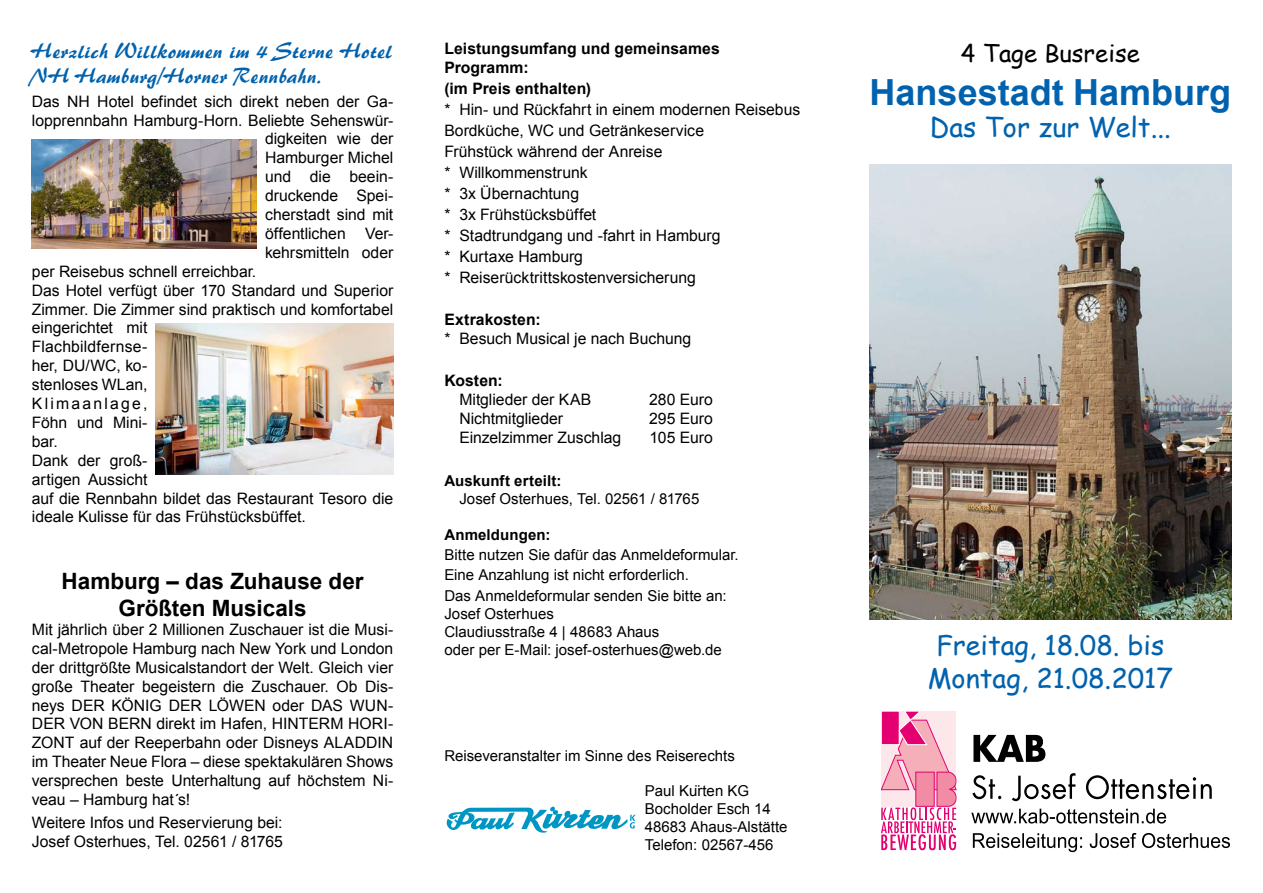
<style>
.page{position:relative;width:1263px;height:893px;background:#fff}
.page>*{position:absolute;margin:0;border:0;box-sizing:border-box;transform-origin:0 0}
.t1{font:700 36px "Arial";color:#0062ae}
.t2{font:27px/33px "Comic Sans MS";color:#0062ae;text-align:center}
.t3{font:24px "Comic Sans MS";color:#000}
.t4{font:700 22.5px/27px "Arial";color:#000;text-align:center}
.t5{font:21px/25.2px "Brush 445 BT";letter-spacing:.005em;color:#0062ae}
.t6{font:15.75px/18.9px "Arial";color:#000}
.t7{font:700 15.75px/18.9px "Arial";letter-spacing:.005em;color:#000}
.t8{font:15.75px "Arial";letter-spacing:.14em;color:#000}
.t9{font:15px/18px "Arial";color:#000}
.t10{font:700 15px "Arial";letter-spacing:.005em;color:#000}
</style>
<div class="page">
<svg style="left:447px;top:807px;width:188px;height:26px"></svg>
<img style="left:870px;top:164px;width:361px;height:455px">
<svg style="left:882px;top:712px;width:73px;height:137px;background:#f49dbe"></svg>
<div style="left:879px;top:709px;width:79px;height:143px;border:2px solid #fff"></div>
<svg style="left:973px;top:735px;width:72px;height:27px"></svg>
<svg style="left:972px;top:773px;width:240px;height:28px"></svg>
<svg style="left:971px;top:809px;width:195px;height:14px"></svg>
<svg style="left:973px;top:833px;width:257px;height:19px"></svg>
<img style="left:32px;top:139px;width:225px;height:109px">
<img style="left:156px;top:324px;width:237px;height:150px">
<h3 class="t5" style="left:32px;top:39px;width:363px">Herzlich Willkommen im 4 Sterne Hotel<br>NH Hamburg/Horner Rennbahn.</h3>
<p class="t6" style="left:32px;top:92px;width:363px">Das NH Hotel befindet sich direkt neben der Ga-</p>
<p class="t6" style="left:32px;top:111px;width:363px">lopprennbahn Hamburg-Horn. Beliebte Sehenswür-</p>
<p class="t6" style="left:265px;top:130px;width:130px">digkeiten wie der</p>
<p class="t6" style="left:265px;top:148px;width:130px">Hamburger Michel</p>
<p class="t6" style="left:265px;top:167px;width:130px">und die beein-</p>
<p class="t6" style="left:265px;top:186px;width:130px">druckende Spei-</p>
<p class="t6" style="left:265px;top:205px;width:130px">cherstadt sind mit</p>
<p class="t6" style="left:265px;top:224px;width:130px">öffentlichen Ver-</p>
<p class="t6" style="left:265px;top:243px;width:130px">kehrsmitteln oder</p>
<p class="t6" style="left:32px;top:262px;width:226px">per Reisebus schnell erreichbar.</p>
<p class="t6" style="left:32px;top:281px;width:363px">Das Hotel verfügt über 170 Standard und Superior</p>
<p class="t6" style="left:32px;top:300px;width:363px">Zimmer. Die Zimmer sind praktisch und komfortabel</p>
<p class="t6" style="left:32px;top:319px;width:117px">eingerichtet mit</p>
<p class="t6" style="left:32px;top:337px;width:117px">Flachbildfernse-</p>
<p class="t6" style="left:32px;top:356px;width:117px">her, DU/WC, ko-</p>
<p class="t6" style="left:32px;top:375px;width:117px">stenloses WLan,</p>
<p class="t8" style="left:32px;top:393px;width:117px">Klimaanlage,</p>
<p class="t6" style="left:32px;top:413px;width:117px">Föhn und Mini-</p>
<p class="t6" style="left:32px;top:432px;width:28px">bar.</p>
<p class="t6" style="left:32px;top:451px;width:117px">Dank der groß-</p>
<p class="t6" style="left:32px;top:470px;width:117px">artigen Aussicht</p>
<p class="t6" style="left:32px;top:489px;width:363px">auf die Rennbahn bildet das Restaurant Tesoro die</p>
<p class="t6" style="left:32px;top:508px;width:275px">ideale Kulisse für das Frühstücksbüffet.</p>
<h3 class="t4" style="left:62px;top:568px;width:304px">Hamburg – das Zuhause der<br>Größten Musicals</h3>
<p class="t6" style="left:32px;top:620px;width:363px;text-align:justify">Mit jährlich über 2 Millionen Zuschauer ist die Musi&shy;cal-Metropole Hamburg nach New York und London der drittgrößte Musicalstandort der Welt. Gleich vier große Theater begeistern die Zuschauer. Ob Dis&shy;neys DER KÖNIG DER LÖWEN oder DAS WUN-DER VON BERN direkt im Hafen, HINTERM HORI-ZONT auf der Reeperbahn oder Disneys ALADDIN im Theater Neue Flora – diese spektakulären Shows versprechen beste Unterhaltung auf höchstem Ni&shy;veau – Hamburg hat´s!</p>
<p class="t6" style="left:32px;top:813px;width:253px">Weitere Infos und Reservierung bei:<br>Josef Osterhues, Tel. 02561 / 81765</p>
<p class="t7" style="left:444px;top:40px;width:277px">Leistungsumfang und gemeinsames<br>Programm:</p>
<p class="t7" style="left:444px;top:79px;width:148px">(im Preis enthalten)</p>
<p class="t6" style="left:444px;top:99px;width:357px;line-height:21px">* Hin- und Rückfahrt in einem modernen Reisebus<br>Bordküche, WC und Getränkeservice<br>Frühstück während der Anreise<br>* Willkommenstrunk<br>* 3x Übernachtung<br>* 3x Frühstücksbüffet<br>* Stadtrundgang und -fahrt in Hamburg<br>* Kurtaxe Hamburg<br>* Reiserücktrittskostenversicherung</p>
<p class="t7" style="left:444px;top:311px;width:98px">Extrakosten:</p>
<p class="t6" style="left:444px;top:329px;width:248px">* Besuch Musical je nach Buchung</p>
<p class="t7" style="left:444px;top:372px;width:60px">Kosten:</p>
<p class="t6" style="left:459px;top:390px;width:134px">Mitglieder der KAB</p>
<p class="t6" style="left:649px;top:390px;width:65px">280 Euro</p>
<p class="t6" style="left:459px;top:409px;width:105px">Nichtmitglieder</p>
<p class="t6" style="left:649px;top:409px;width:65px">295 Euro</p>
<p class="t6" style="left:459px;top:428px;width:163px">Einzelzimmer Zuschlag</p>
<p class="t6" style="left:650px;top:428px;width:65px">105 Euro</p>
<p class="t10" style="left:444px;top:471px;width:119px">Auskunft erteilt:</p>
<p class="t9" style="left:459px;top:490px;width:241px">Josef Osterhues, Tel. 02561 / 81765</p>
<p class="t10" style="left:444px;top:525px;width:108px">Anmeldungen:</p>
<p class="t9" style="left:444px;top:545px;width:296px;line-height:20.1px">Bitte nutzen Sie dafür das Anmeldeformular.<br>Eine Anzahlung ist nicht erforderlich.<br>Das Anmeldeformular senden Sie bitte an:</p>
<p class="t9" style="left:444px;top:604px;width:279px">Josef Osterhues<br>Claudiusstraße 4 | 48683 Ahaus<br>oder per E-Mail: josef-osterhues@web.de</p>
<p class="t9" style="left:444px;top:746px;width:292px">Reiseveranstalter im Sinne des Reiserechts</p>
<p class="t9" style="left:645px;top:782px;width:144px">Paul Kürten KG<br>Bocholder Esch 14<br>48683 Ahaus-Alstätte<br>Telefon: 02567-456</p>
<h3 class="t3" style="left:961px;top:35px;width:181px">4 Tage Busreise</h3>
<h1 class="t1" style="left:870px;top:69px;width:363px">Hansestadt Hamburg</h1>
<h2 class="t2" style="left:930px;top:110px;width:242px">Das Tor zur Welt...</h2>
<h2 class="t2" style="left:928px;top:628px;width:247px">Freitag, 18.08. bis<br>Montag, 21.08.2017</h2>
</div>
